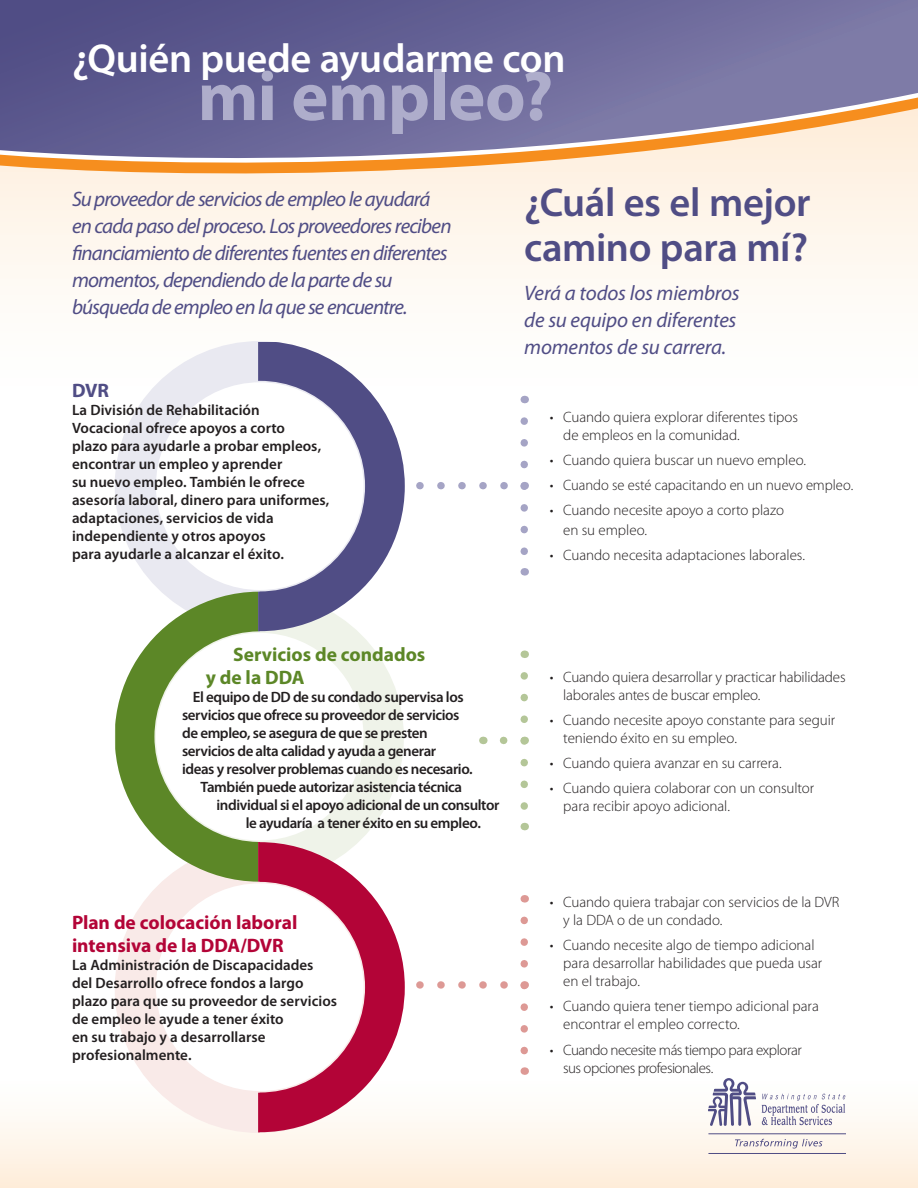
<style>
.page{position:relative;width:918px;height:1188px;background:#fff}
.page>*{position:absolute;margin:0;border:0;box-sizing:border-box;transform-origin:0 0}
.t1{font:700 70.5px "Myriad Pro";letter-spacing:-.01em;color:#aeadcb}
.t2{font:600 40.5px/45px "Myriad Pro";letter-spacing:-.01em;color:#504d85}
.t3{font:600 40.5px "Myriad Pro";letter-spacing:-.01em;color:#fff}
.t4{font:italic 21px/27px "Myriad Pro";letter-spacing:-.04em;color:#504d85}
.t5{font:italic 21px/27px "Myriad Pro";letter-spacing:-.01em;color:#504d85}
.t6{font:700 19.5px/23.4px "Myriad Pro";color:#b30437}
.t7{font:700 19.5px/23.4px "Myriad Pro";color:#5c8727}
.t8{font:700 19.5px "Myriad Pro";color:#504d85}
.t9{font:300 15px/18px "Myriad Pro";letter-spacing:-.005em;color:#231f20}
.t10{font:600 15px/18px "Myriad Pro";color:#231f20}
.t11{font:600 15px "Myriad Pro";letter-spacing:-.03em;color:#231f20}
.t12{font:600 15px "Myriad Pro";letter-spacing:-.025em;color:#231f20}
.t13{font:300 15px/18px "Myriad Pro";letter-spacing:-.035em;color:#231f20}
</style>
<div class="page">
<div style="left:0;top:63px;width:918px;height:340px;background:#fefaf5"></div>
<div style="left:0;top:1073px;width:918px;height:115px;background:linear-gradient(to bottom,#feffff,#feeedb)"></div>
<svg style="left:420px;top:482px;width:88px;height:7px"></svg>
<svg style="left:420px;top:981px;width:88px;height:8px"></svg>
<div style="left:0;top:197px;width:918px;height:10px;background:#fef4e8"></div>
<div style="left:0;top:181px;width:918px;height:16px;background:#fef3e6"></div>
<svg style="left:0;top:0;width:918px;height:181px;background:#897e9c"></svg>
<svg style="left:115px;top:342px;width:290px;height:790px"></svg>
<div style="left:156px;top:382px;width:208px;height:208px;background:#fff;border-radius:50%"></div>
<div style="left:156px;top:633px;width:208px;height:208px;background:#fff;border-radius:50%"></div>
<div style="left:156px;top:883px;width:208px;height:208px;background:#fff;border-radius:50%"></div>
<svg style="left:504px;top:737px;width:4px;height:7px"></svg>
<svg style="left:520px;top:920px;width:8px;height:135px"></svg>
<svg style="left:520px;top:421px;width:8px;height:134px"></svg>
<svg style="left:520px;top:676px;width:8px;height:134px"></svg>
<svg style="left:762px;top:1094px;width:84px;height:31px"></svg>
<svg style="left:708px;top:1078px;width:48px;height:48px"></svg>
<hr style="left:708px;top:1133px;width:138px;height:1px;background:#504d85">
<hr style="left:708px;top:1153px;width:138px;height:1px;background:#504d85">
<svg style="left:735px;top:1139px;width:87px;height:10px"></svg>
<p class="t3" style="left:72px;top:36px;width:495px">¿Quién puede ayudarme con</p>
<p class="t1" style="left:198px;top:57px;width:357px">mi empleo?</p>
<p class="t4" style="left:72px;top:186px;width:381px">Su proveedor de servicios de empleo le ayudará en cada paso del proceso. Los proveedores reciben financiamiento de diferentes fuentes en diferentes momentos, dependiendo de la parte de su búsqueda de empleo en la que se encuentre.</p>
<p class="t8" style="left:72px;top:380px;width:39px">DVR</p>
<p class="t10" style="left:72px;top:401px;width:259px">La División de Rehabilitación Vocacional ofrece apoyos a corto<br>plazo para ayudarle a probar empleos, encontrar un empleo y aprender<br>su nuevo empleo. También le ofrece asesoría laboral, dinero para uniformes, adaptaciones, servicios de vida independiente y otros apoyos<br>para ayudarle a alcanzar el éxito.</p>
<p class="t2" style="left:524px;top:181px;width:288px">¿Cuál es el mejor camino para mí?</p>
<p class="t5" style="left:524px;top:280px;width:217px">Verá a todos los miembros de su equipo en diferentes momentos de su carrera.</p>
<p class="t9" style="left:563px;top:408px;width:236px;text-indent:-14px">• Cuando quiera explorar diferentes tipos de empleos en la comunidad.</p>
<p class="t9" style="left:550px;top:451px;width:258px">• Cuando quiera buscar un nuevo empleo.</p>
<p class="t9" style="left:550px;top:476px;width:305px">• Cuando se esté capacitando en un nuevo empleo.</p>
<p class="t9" style="left:563px;top:501px;width:222px;line-height:19.8px;text-indent:-14px">• Cuando necesite apoyo a corto plazo en su empleo.</p>
<p class="t9" style="left:550px;top:547px;width:257px">• Cuando necesita adaptaciones laborales.</p>
<p class="t7" style="left:206px;top:643px;width:221px;text-indent:28px">Servicios de condados y de la DDA</p>
<p class="t12" style="left:193px;top:689px;width:272px">El equipo de DD de su condado supervisa los</p>
<p class="t12" style="left:182px;top:707px;width:279px">servicios que ofrece su proveedor de servicios</p>
<p class="t12" style="left:182px;top:725px;width:247px">de empleo, se asegura de que se presten</p>
<p class="t11" style="left:182px;top:743px;width:256px">servicios de alta calidad y ayuda a generar</p>
<p class="t11" style="left:182px;top:761px;width:292px">ideas y resolver problemas cuando es necesario.</p>
<p class="t11" style="left:201px;top:779px;width:263px">También puede autorizar asistencia técnica</p>
<p class="t11" style="left:217px;top:797px;width:284px">individual si el apoyo adicional de un consultor</p>
<p class="t12" style="left:246px;top:815px;width:237px">le ayudaría a tener éxito en su empleo.</p>
<p class="t6" style="left:72px;top:911px;width:227px">Plan de colocación laboral intensiva de la DDA/DVR</p>
<p class="t10" style="left:72px;top:957px;width:267px">La Administración de Discapacidades del Desarrollo ofrece fondos a largo plazo para que su proveedor de servicios de empleo le ayude a tener éxito<br>en su trabajo y a desarrollarse profesionalmente.</p>
<p class="t9" style="left:563px;top:668px;width:284px;text-indent:-14px">• Cuando quiera desarrollar y practicar habilidades laborales antes de buscar empleo.</p>
<p class="t9" style="left:563px;top:711px;width:273px;text-indent:-14px">• Cuando necesite apoyo constante para seguir teniendo éxito en su empleo.</p>
<p class="t9" style="left:550px;top:754px;width:233px">• Cuando quiera avanzar en su carrera.</p>
<p class="t9" style="left:563px;top:779px;width:253px;text-indent:-14px">• Cuando quiera colaborar con un consultor para recibir apoyo adicional.</p>
<p class="t9" style="left:563px;top:893px;width:278px;text-indent:-14px">• Cuando quiera trabajar con servicios de la DVR y la DDA o de un condado.</p>
<p class="t9" style="left:563px;top:936px;width:261px;text-indent:-14px">• Cuando necesite algo de tiempo adicional para desarrollar habilidades que pueda usar en el trabajo.</p>
<p class="t9" style="left:563px;top:998px;width:257px;text-indent:-14px">• Cuando quiera tener tiempo adicional para encontrar el empleo correcto.</p>
<p class="t13" style="left:563px;top:1041px;width:240px;text-indent:-14px">• Cuando necesite más tiempo para explorar sus opciones profesionales.</p>
</div>
